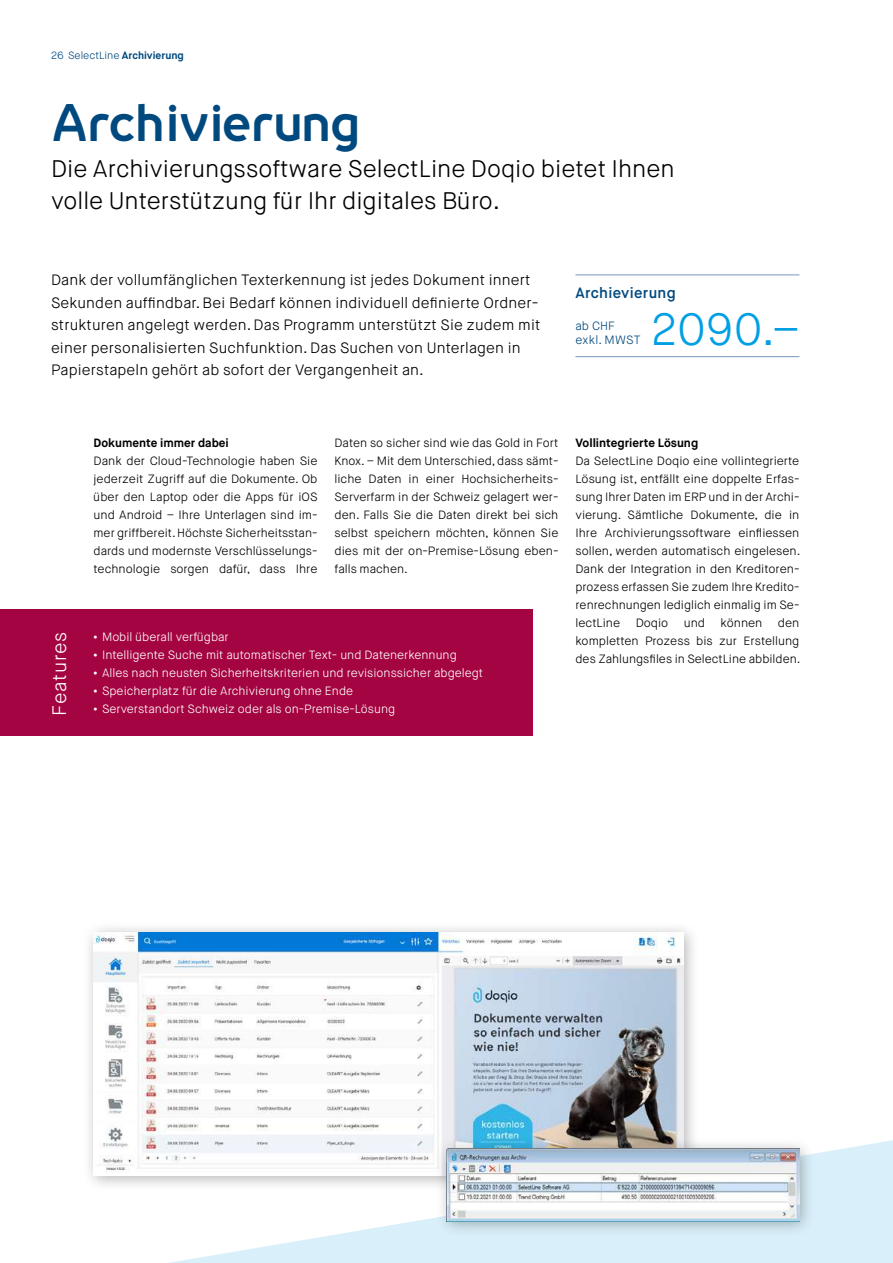
<style>
.page{position:relative;width:893px;height:1263px;background:#fff}
.page>*{position:absolute;margin:0;border:0;box-sizing:border-box;transform-origin:0 0}
.t1{font:700 48px "Nevo";letter-spacing:-.01em;color:#00497f}
.t2{font:300 45px "Maison Neue";color:#009fe3}
.t3{font:300 24px/31.5px "Maison Neue";color:#000}
.t4{font:300 19.5px "Maison Neue";letter-spacing:.04em;color:#fff}
.t5{font:300 15px/22.5px "Maison Neue";letter-spacing:.01em;color:#000}
.t6{font:600 15px "Maison Neue";letter-spacing:.02em;color:#00497f}
.t7{font:300 12px/18px "Maison Neue";color:#000;text-align:justify}
.t8{font:300 12px "Maison Neue";color:#fff}
.t9{font:700 12px "Maison Neue";color:#000}
.t10{font:300 12px/13.5px "Maison Neue";letter-spacing:.01em;color:#00497f}
.t11{font:300 10.5px "Maison Neue";color:#00497f}
.s1{font-weight:700}
</style>
<div class="page">
<svg style="left:169px;top:1140px;width:724px;height:123px;fill:#d9f0fa"></svg>
<div style="left:0;top:609px;width:533px;height:126px;background:#a40441"></div>
<hr style="left:575px;top:275px;width:224px;height:1px;background:#7895bc">
<hr style="left:575px;top:356px;width:224px;height:1px;background:#7895bc">
<div style="left:81px;top:921px;width:619px;height:271px;background:#000;opacity:.3"></div>
<img style="left:94px;top:933px;width:590px;height:243px">
<div style="left:434px;top:1137px;width:382px;height:101px;background:#000;opacity:.3"></div>
<img style="left:446px;top:1149px;width:353px;height:72px">
<p class="t11" style="left:51px;top:49px;width:134px">26 SelectLine <span class="s1">Archivierung</span></p>
<h1 class="t1" style="left:51px;top:94px;width:311px">Archivierung</h1>
<h3 class="t3" style="left:51px;top:153px;width:625px">Die Archivierungssoftware SelectLine Doqio bietet Ihnen volle Unterstützung für Ihr digitales Büro.</h3>
<p class="t5" style="left:51px;top:269px;width:491px">Dank der vollumfänglichen Texterkennung ist jedes Dokument innert Sekunden auffindbar. Bei Bedarf können individuell definierte Ordner&shy;strukturen angelegt werden. Das Programm unterstützt Sie zudem mit einer personalisierten Suchfunktion. Das Suchen von Unterlagen in Papierstapeln gehört ab sofort der Vergangenheit an.</p>
<p class="t6" style="left:575px;top:284px;width:102px">Archievierung</p>
<p class="t10" style="left:575px;top:319px;width:67px">ab CHF exkl. MWST</p>
<h2 class="t2" style="left:651px;top:301px;width:150px">2090.–</h2>
<h3 class="t4" style="left:47px;top:716px;width:86px;rotate:-90deg">Features</h3>
<p class="t9" style="left:94px;top:435px;width:137px">Dokumente immer dabei</p>
<p class="t7" style="left:94px;top:452px;width:225px">Dank der Cloud-Technologie haben Sie jederzeit Zugriff auf die Dokumente. Ob über den Laptop oder die Apps für iOS und Android – Ihre Unterlagen sind im&shy;mer griffbereit. Höchste Sicherheitsstan&shy;dards und modernste Verschlüsselungs&shy;technologie sorgen dafür, dass Ihre</p>
<p class="t7" style="left:334px;top:434px;width:225px">Daten so sicher sind wie das Gold in Fort Knox. – Mit dem Unterschied, dass sämt&shy;liche Daten in einer Hochsicherheits-Serverfarm in der Schweiz gelagert wer&shy;den. Falls Sie die Daten direkt bei sich selbst speichern möchten, können Sie dies mit der on-Premise-Lösung eben&shy;falls machen.</p>
<p class="t8" style="left:94px;top:629px;width:137px"><span class="s1">•</span> Mobil überall verfügbar</p>
<p class="t8" style="left:94px;top:647px;width:365px"><span class="s1">•</span> Intelligente Suche mit automatischer Text- und Datenerkennung</p>
<p class="t8" style="left:94px;top:665px;width:391px"><span class="s1">•</span> Alles nach neusten Sicherheitskriterien und revisionssicher abgelegt</p>
<p class="t8" style="left:94px;top:683px;width:261px"><span class="s1">•</span> Speicherplatz für die Archivierung ohne Ende</p>
<p class="t8" style="left:94px;top:701px;width:303px"><span class="s1">•</span> Serverstandort Schweiz oder als on-Premise-Lösung</p>
<p class="t9" style="left:575px;top:435px;width:124px">Vollintegrierte Lösung</p>
<p class="t7" style="left:575px;top:452px;width:227px">Da SelectLine Doqio eine vollintegrierte Lösung ist, entfällt eine doppelte Erfas&shy;sung Ihrer Daten im ERP und in der Archi&shy;vierung. Sämtliche Dokumente, die in Ihre Archivierungssoftware einfliessen sollen, werden automatisch eingelesen.<br>Dank der Integration in den Kreditoren&shy;prozess erfassen Sie zudem Ihre Kredito&shy;renrechnungen lediglich einmalig im Se&shy;lectLine</p>
<p class="t7" style="left:575px;top:614px;width:227px;text-indent:202px">den kompletten Prozess bis zur Erstellung des Zahlungsfiles in SelectLine abbilden.</p>
<p class="t7" style="left:636px;top:614px;width:34px">Doqio</p>
<p class="t7" style="left:684px;top:614px;width:23px">und</p>
<p class="t7" style="left:721px;top:614px;width:43px">können</p>
</div>
